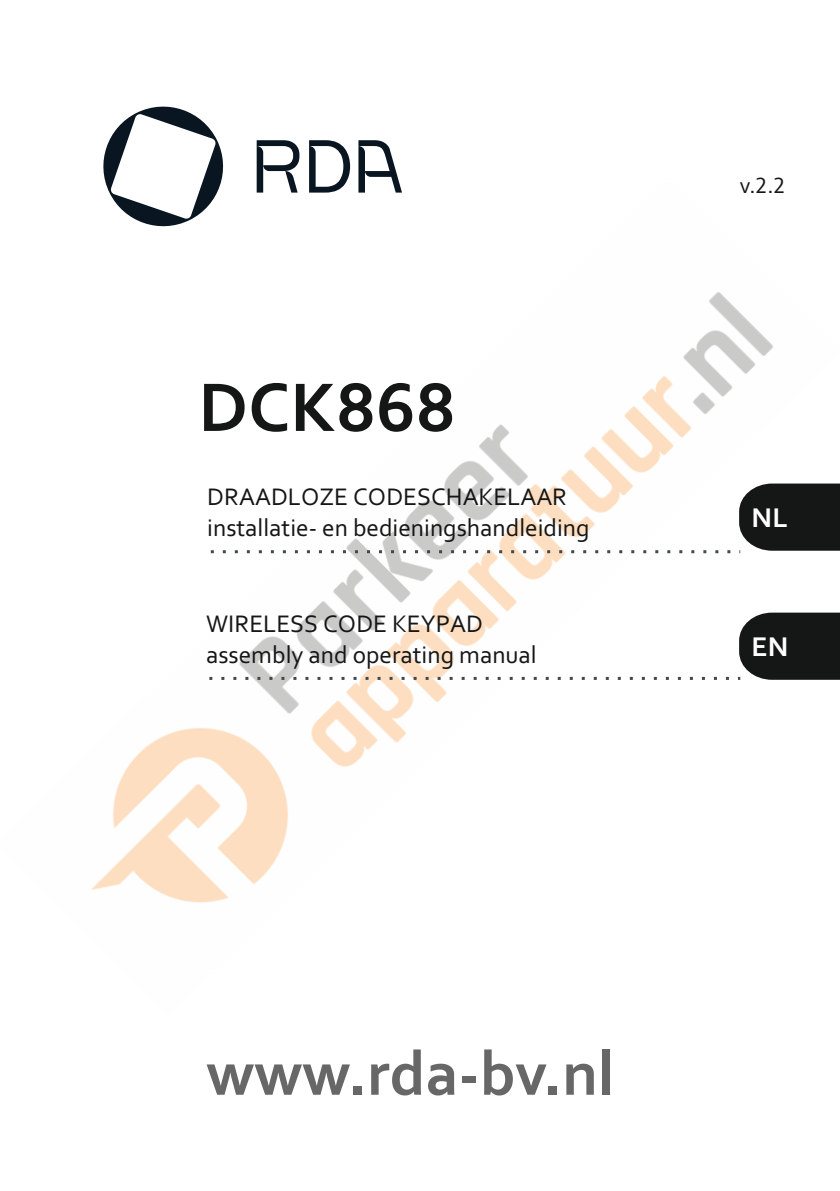
<style>
.page{position:relative;width:840px;height:1191px;background:#fff}
.page>*{position:absolute;margin:0;border:0;box-sizing:border-box;transform-origin:0 0}
.t1{font:700 72px "Corebal";color:#151616}
.t2{font:700 64px "Corebal";color:#676767}
.t3{font:700 28.4px "Corebal";color:#fff}
.t4{font:25.2px/30.8px "Corebal";color:#151616}
.t5{font:23.2px "Corebal";color:#151616}
</style>
<div class="page">
<img style="left:91px;top:292px;width:682px;height:611px">
<svg style="left:91px;top:351px;width:12px;height:38px"></svg>
<svg style="left:211px;top:482px;width:628px;height:71px"></svg>
<svg style="left:209px;top:611px;width:630px;height:70px"></svg>
<svg style="left:103px;top:106px;width:121px;height:121px"></svg>
<svg style="left:358px;top:140px;width:44px;height:53px"></svg>
<svg style="left:256px;top:140px;width:43px;height:53px"></svg>
<svg style="left:309px;top:140px;width:41px;height:53px"></svg>
<h1 class="t1" style="left:198px;top:377px;width:258px">DCK868</h1>
<p class="t4" style="left:207px;top:483px;width:383px">DRAADLOZE CODESCHAKELAAR installatie- en bedieningshandleiding</p>
<p class="t4" style="left:206px;top:610px;width:332px">WIRELESS CODE KEYPAD assembly and operating manual</p>
<p class="t5" style="left:739px;top:175px;width:47px">v.2.2</p>
<p class="t3" style="left:751px;top:506px;width:37px">NL</p>
<p class="t3" style="left:751px;top:635px;width:38px">EN</p>
<h2 class="t2" style="left:206px;top:1047px;width:409px">www.rda-bv.nl</h2>
</div>
